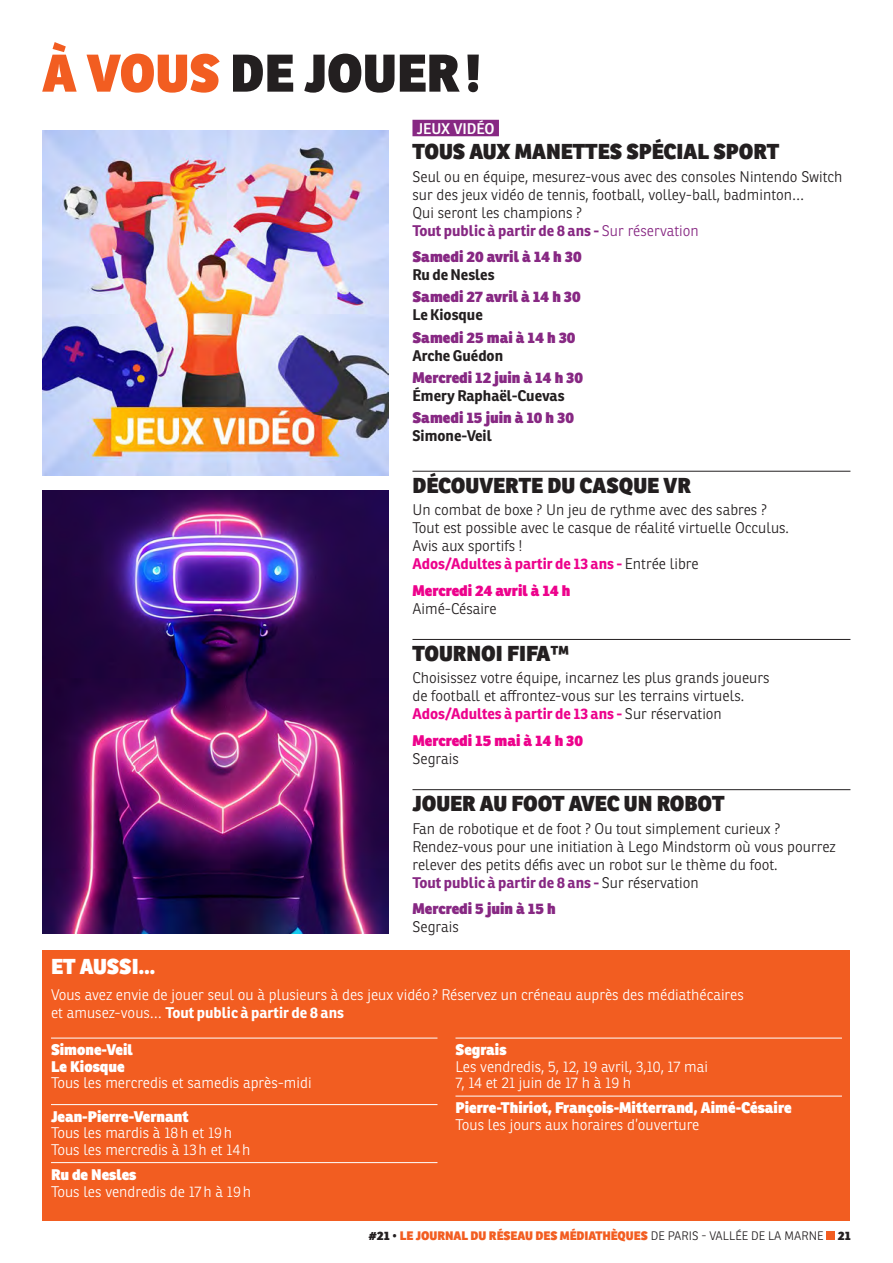
<style>
.page{position:relative;width:893px;height:1263px;background:#fff}
.page>*{position:absolute;margin:0;border:0;box-sizing:border-box;transform-origin:0 0}
.t1{font:800 51.45px "Ronnia";color:#231f20}
.t2{font:800 21px "Ronnia";color:#231f20}
.t3{font:800 21px "Ronnia";color:#fff}
.t4{font:300 15px/18px "Ronnia";color:#231f20}
.t5{font:300 15px/16.5px "Ronnia";color:#fff}
.t6{font:800 15px "Ronnia";color:#872883}
.t7{font:800 15px/16.5px "Ronnia";color:#fff}
.t8{font:700 15px "Ronnia";color:#ed028c}
.t9{font:700 15px "Ronnia";color:#231f20}
.t10{font:800 15px "Ronnia";color:#ed028c}
.t11{font:700 15px "Ronnia";color:#872883}
.t12{font:600 15px "Ronnia";color:#fff}
.t13{font:800 12px "Ronnia";color:#f25d21}
.s1{color:#f25d21}
.s2{font-weight:700;color:#872883}
.s3{color:#872883}
.s4{font-weight:300;color:#231f20}
.s5{font-weight:700}
.s6{font-weight:800}
.s7{font-weight:300}
.s8{color:#231f20}
</style>
<div class="page">
<div style="left:43px;top:950px;width:807px;height:270px;background:#f25d21"></div>
<hr style="left:51px;top:1038px;width:386px;height:1px;background:#fff">
<hr style="left:51px;top:1104px;width:386px;height:1px;background:#fff">
<hr style="left:51px;top:1162px;width:386px;height:1px;background:#fff">
<hr style="left:455px;top:1038px;width:387px;height:1px;background:#fff">
<hr style="left:455px;top:1096px;width:387px;height:1px;background:#fff">
<div style="left:412px;top:120px;width:87px;height:16px;background:#872883"></div>
<hr style="left:412px;top:471px;width:438px;height:1px;background:#231f20">
<hr style="left:412px;top:639px;width:438px;height:1px;background:#231f20">
<hr style="left:412px;top:789px;width:438px;height:1px;background:#231f20">
<img style="left:42px;top:490px;width:346px;height:443px">
<img style="left:42px;top:130px;width:346px;height:346px">
<div style="left:826px;top:1232px;width:9px;height:8px;background:#f25d21"></div>
<p class="t1" style="left:42px;top:39px;width:440px"><span class="s1">À VOUS</span> DE JOUER!</p>
<p class="t12" style="left:417px;top:119px;width:79px">JEUX VIDÉO</p>
<p class="t2" style="left:412px;top:138px;width:368px">TOUS AUX MANETTES SPÉCIAL SPORT</p>
<p class="t4" style="left:412px;top:167px;width:431px">Seul ou en équipe, mesurez-vous avec des consoles Nintendo Switch sur des jeux vidéo de tennis, football, volley-ball, badminton…<br>Qui seront les champions ?<br><span class="s2">Tout public à partir de 8 ans -</span> <span class="s3">Sur réservation</span></p>
<p class="t6" style="left:412px;top:247px;width:171px">Samedi 20 avril à 14 h 30</p>
<p class="t9" style="left:412px;top:265px;width:84px">Ru de Nesles</p>
<p class="t6" style="left:412px;top:287px;width:170px">Samedi 27 avril à 14 h 30</p>
<p class="t9" style="left:412px;top:305px;width:72px">Le Kiosque</p>
<p class="t6" style="left:412px;top:327px;width:165px">Samedi 25 mai à 14 h 30</p>
<p class="t9" style="left:412px;top:346px;width:92px">Arche Guédon</p>
<p class="t6" style="left:412px;top:368px;width:172px">Mercredi 12 juin à 14 h 30</p>
<p class="t9" style="left:412px;top:386px;width:154px">Émery Raphaël-Cuevas</p>
<p class="t6" style="left:412px;top:408px;width:163px">Samedi 15 juin à 10 h 30</p>
<p class="t9" style="left:412px;top:426px;width:81px">Simone-Veil</p>
<p class="t2" style="left:412px;top:471px;width:280px">DÉCOUVERTE DU CASQUE VR</p>
<p class="t4" style="left:412px;top:501px;width:378px">Un combat de boxe ? Un jeu de rythme avec des sabres ?<br>Tout est possible avec le casque de réalité virtuelle Occulus.<br>Avis aux sportifs !</p>
<p class="t8" style="left:412px;top:554px;width:288px">Ados/Adultes à partir de 13 ans - <span class="s4">Entrée libre</span></p>
<p class="t10" style="left:412px;top:580px;width:160px">Mercredi 24 avril à 14 h</p>
<p class="t4" style="left:412px;top:599px;width:86px">Aimé-Césaire</p>
<p class="t2" style="left:412px;top:640px;width:158px">TOURNOI FIFA™</p>
<p class="t4" style="left:412px;top:669px;width:359px">Choisissez votre équipe, incarnez les plus grands joueurs de football et affrontez-vous sur les terrains virtuels.</p>
<p class="t8" style="left:412px;top:704px;width:311px">Ados/Adultes à partir de 13 ans - <span class="s4">Sur réservation</span></p>
<p class="t10" style="left:412px;top:730px;width:172px">Mercredi 15 mai à 14 h 30</p>
<p class="t4" style="left:412px;top:749px;width:48px">Segrais</p>
<p class="t2" style="left:412px;top:790px;width:313px">JOUER AU FOOT AVEC UN ROBOT</p>
<p class="t4" style="left:412px;top:819px;width:425px">Fan de robotique et de foot ? Ou tout simplement curieux ?<br>Rendez-vous pour une initiation à Lego Mindstorm où vous pourrez relever des petits défis avec un robot sur le thème du foot.</p>
<p class="t11" style="left:412px;top:873px;width:288px">Tout public à partir de 8 ans - <span class="s4">Sur réservation</span></p>
<p class="t6" style="left:412px;top:899px;width:145px">Mercredi 5 juin à 15 h</p>
<p class="t4" style="left:412px;top:918px;width:48px">Segrais</p>
<p class="t3" style="left:51px;top:953px;width:106px">ET AUSSI…</p>
<p class="t5" style="left:51px;top:985px;width:694px;line-height:18px">Vous avez envie de jouer seul ou à plusieurs à des jeux vidéo? Réservez un créneau auprès des médiathécaires et amusez-vous… <span class="s5">Tout public à partir de 8 ans</span></p>
<p class="t5" style="left:51px;top:1042px;width:262px"><span class="s6">Simone-Veil<br>Le Kiosque<br></span>Tous les mercredis et samedis après-midi</p>
<p class="t5" style="left:51px;top:1108px;width:201px"><span class="s6">Jean-Pierre-Vernant<br></span>Tous les mardis à 18h et 19h<br>Tous les mercredis à 13h et 14h</p>
<p class="t5" style="left:51px;top:1166px;width:202px"><span class="s6">Ru de Nesles<br></span>Tous les vendredis de 17h à 19h</p>
<p class="t5" style="left:455px;top:1042px;width:254px"><span class="s6">Segrais<br></span>Les vendredis, 5, 12, 19 avril, 3,10, 17 mai<br>7, 14 et 21 juin de 17 h à 19 h</p>
<p class="t7" style="left:455px;top:1100px;width:338px">Pierre-Thiriot, François-Mitterrand, Aimé-Césaire<br><span class="s7">Tous les jours aux horaires d’ouverture</span></p>
<p class="t13" style="left:368px;top:1228px;width:484px"><span class="s8">#21 •</span> LE JOURNAL DU RÉSEAU DES MÉDIATHÈQUES <span class="s4">DE PARIS - VALLÉE DE LA MARNE</span> <span class="s8">21</span></p>
</div>
